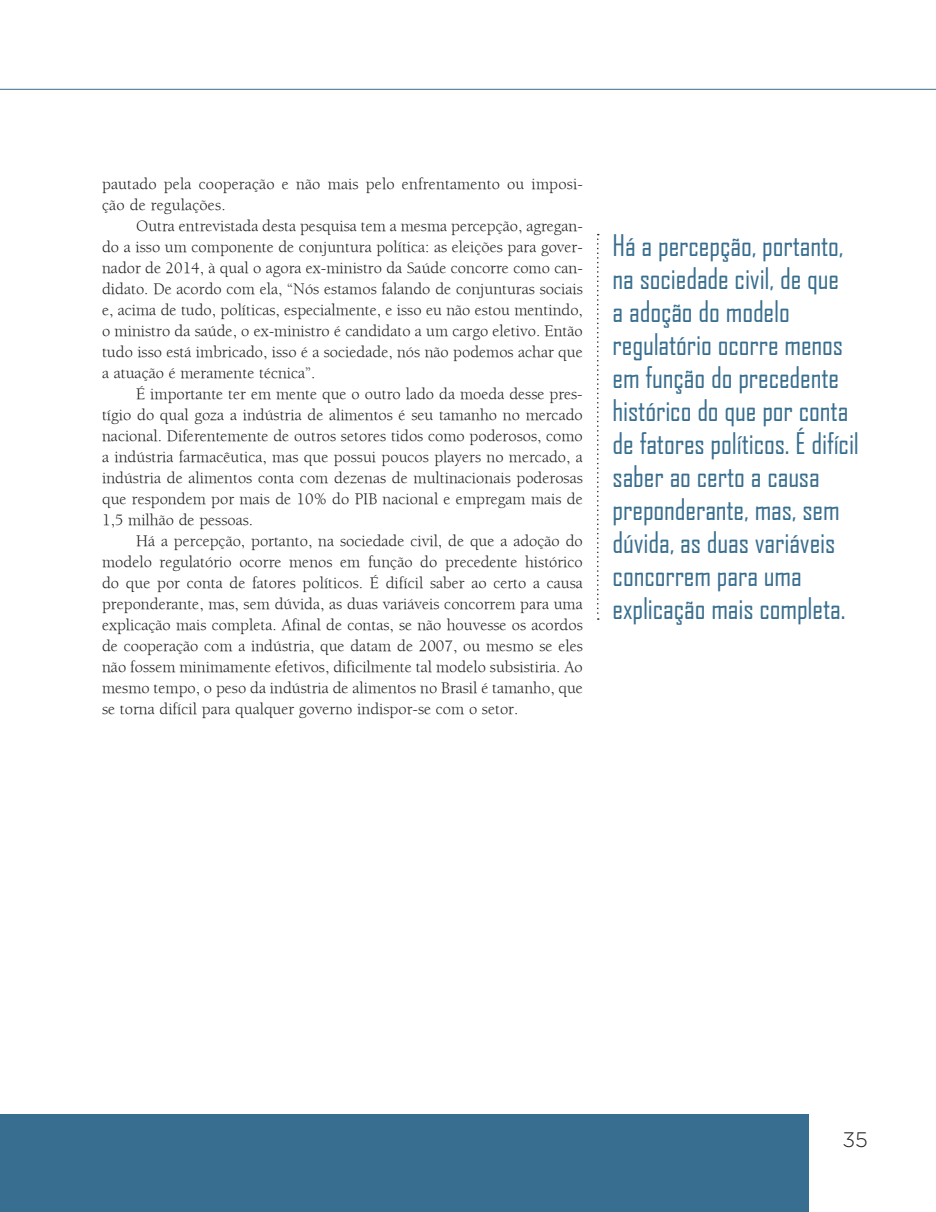
<style>
.page{position:relative;width:936px;height:1212px;background:#fff}
.page>*{position:absolute;margin:0;border:0;box-sizing:border-box;transform-origin:0 0}
.t1{font:28.5px/33px "Agency FB";letter-spacing:-.005em;color:#386e8f}
.t2{font:300 21px "Gotham HTF";color:#231f20}
.t3{font:16.5px "Berkeley";color:#231f20}
</style>
<div class="page">
<div style="left:0;top:1114px;width:808px;height:98px;background:#386e8f"></div>
<hr style="left:0;top:89px;width:935px;height:1px;background:#386e8f">
<svg style="left:597px;top:234px;width:1px;height:386px"></svg>
<p class="t3" style="left:102px;top:175px;width:482px">pautado pela cooperação e não mais pelo enfrentamento ou imposi-</p>
<p class="t3" style="left:102px;top:196px;width:125px">ção de regulações.</p>
<p class="t3" style="left:136px;top:217px;width:448px">Outra entrevistada desta pesquisa tem a mesma percepção, agregan-</p>
<p class="t3" style="left:102px;top:238px;width:482px">do a isso um componente de conjuntura política: as eleições para gover-</p>
<p class="t3" style="left:102px;top:259px;width:482px">nador de 2014, à qual o agora ex-ministro da Saúde concorre como can-</p>
<p class="t3" style="left:102px;top:280px;width:482px">didato. De acordo com ela, “Nós estamos falando de conjunturas sociais</p>
<p class="t3" style="left:102px;top:301px;width:482px">e, acima de tudo, políticas, especialmente, e isso eu não estou mentindo,</p>
<p class="t3" style="left:102px;top:322px;width:482px">o ministro da saúde, o ex-ministro é candidato a um cargo eletivo. Então</p>
<p class="t3" style="left:102px;top:343px;width:482px">tudo isso está imbricado, isso é a sociedade, nós não podemos achar que</p>
<p class="t3" style="left:102px;top:364px;width:215px">a atuação é meramente técnica”.</p>
<p class="t3" style="left:136px;top:385px;width:448px">É importante ter em mente que o outro lado da moeda desse pres-</p>
<p class="t3" style="left:102px;top:406px;width:482px">tígio do qual goza a indústria de alimentos é seu tamanho no mercado</p>
<p class="t3" style="left:102px;top:427px;width:482px">nacional. Diferentemente de outros setores tidos como poderosos, como</p>
<p class="t3" style="left:102px;top:448px;width:482px">a indústria farmacêutica, mas que possui poucos players no mercado, a</p>
<p class="t3" style="left:102px;top:469px;width:482px">indústria de alimentos conta com dezenas de multinacionais poderosas</p>
<p class="t3" style="left:102px;top:490px;width:482px">que respondem por mais de 10% do PIB nacional e empregam mais de</p>
<p class="t3" style="left:102px;top:511px;width:152px">1,5 milhão de pessoas.</p>
<p class="t3" style="left:136px;top:532px;width:448px">Há a percepção, portanto, na sociedade civil, de que a adoção do</p>
<p class="t3" style="left:102px;top:553px;width:482px">modelo regulatório ocorre menos em função do precedente histórico</p>
<p class="t3" style="left:102px;top:574px;width:482px">do que por conta de fatores políticos. É difícil saber ao certo a causa</p>
<p class="t3" style="left:102px;top:595px;width:482px">preponderante, mas, sem dúvida, as duas variáveis concorrem para uma</p>
<p class="t3" style="left:102px;top:616px;width:482px">explicação mais completa. Afinal de contas, se não houvesse os acordos</p>
<p class="t3" style="left:102px;top:637px;width:482px">de cooperação com a indústria, que datam de 2007, ou mesmo se eles</p>
<p class="t3" style="left:102px;top:658px;width:482px">não fossem minimamente efetivos, dificilmente tal modelo subsistiria. Ao</p>
<p class="t3" style="left:102px;top:679px;width:482px">mesmo tempo, o peso da indústria de alimentos no Brasil é tamanho, que</p>
<p class="t3" style="left:102px;top:700px;width:417px">se torna difícil para qualquer governo indispor-se com o setor.</p>
<p class="t1" style="left:612px;top:228px;width:248px">Há a percepção, portanto, na sociedade civil, de que<br>a adoção do modelo regulatório ocorre menos em função do precedente histórico do que por conta de fatores políticos. É difícil saber ao certo a causa preponderante, mas, sem dúvida, as duas variáveis concorrem para uma explicação mais completa.</p>
<p class="t2" style="left:842px;top:1128px;width:27px">35</p>
</div>
